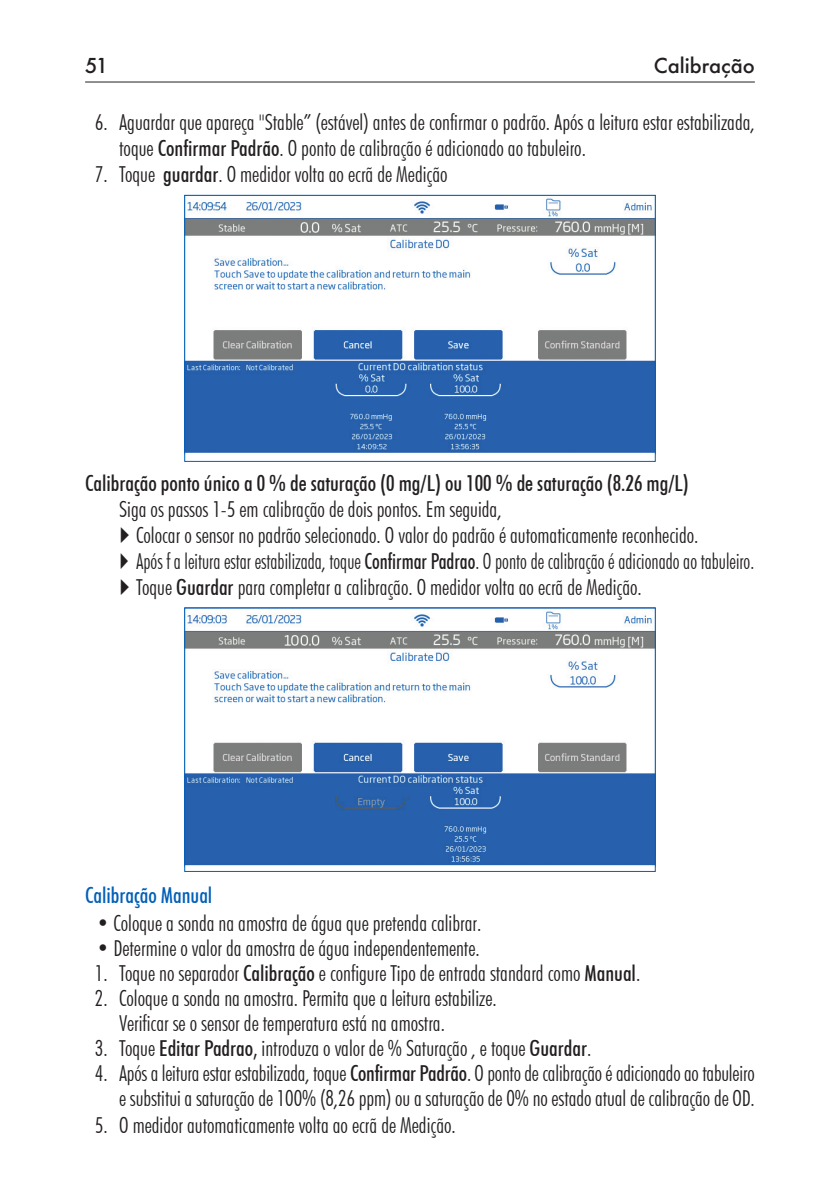
<style>
.page{position:relative;width:840px;height:1191px;background:#fff}
.page>*{position:absolute;margin:0;border:0;box-sizing:border-box;transform-origin:0 0}
.LST_0-Bullet{font:300 condensed 22px/26px "Futura BT";color:#231f20}
.LST_0-Bullet-2{font:300 condensed 22px "Futura BT";color:#231f20;scale:.91 1}
.Subtitle_L6{font:500 condensed 22px "Futura BT";color:#231f20}
.LST_0-Number{font:300 condensed 22px "Futura BT";color:#231f20}
.Subtitle_L3{font:500 condensed 22px "Futura BT";color:#005fb9}
.t1{font:500 20px "Futura";color:#231f20}
.s1{font-weight:500}
</style>
<div class="page">
<hr style="left:85px;top:82px;width:669px;height:1px;background:#231f20">
<img style="left:186px;top:198px;width:467px;height:255px">
<div style="left:184px;top:195px;width:471px;height:266px;border:1px solid #005fb9"></div>
<img style="left:186px;top:611px;width:467px;height:255px">
<div style="left:184px;top:607px;width:471px;height:264px;border:1px solid #005fb9"></div>
<p class="t1" style="left:85px;top:52px;width:25px">51</p>
<p class="t1" style="left:653px;top:52px;width:102px">Calibração</p>
<p class="LST_0-Bullet" style="left:119px;top:109px;width:636px;text-indent:-24px">6. Aguardar que apareça "Stable” (estável) antes de confirmar o padrão. Após a leitura estar estabilizada, toque <span class="s1">Confirmar Padrão</span>. O ponto de calibração é adicionado ao tabuleiro.</p>
<p class="LST_0-Bullet" style="left:95px;top:161px;width:354px">7. Toque <span class="s1">guardar</span>. O medidor volta ao ecrã de Medição</p>
<p class="Subtitle_L6" style="left:85px;top:469px;width:604px">Calibração ponto único a 0 % de saturação (0 mg/L) ou 100 % de saturação (8.26 mg/L)</p>
<p class="LST_0-Bullet" style="left:119px;top:495px;width:384px">Siga os passos 1-5 em calibração de dois pontos. Em seguida,</p>
<p class="LST_0-Bullet" style="left:136px;top:521px;width:563px">Colocar o sensor no padrão selecionado. O valor do padrão é automaticamente reconhecido.</p>
<p class="LST_0-Bullet-2" style="left:136px;top:547px;width:680px">Após f a leitura estar estabilizada, toque <span class="s1">Confirmar Padrao</span>. O ponto de calibração é adicionado ao tabuleiro.</p>
<p class="LST_0-Bullet" style="left:136px;top:573px;width:507px">Toque <span class="s1">Guardar</span> para completar a calibração. O medidor volta ao ecrã de Medição.</p>
<p class="Subtitle_L3" style="left:85px;top:882px;width:129px">Calibração Manual</p>
<p class="LST_0-Bullet" style="left:96px;top:910px;width:386px">• Coloque a sonda na amostra de água que pretenda calibrar.</p>
<p class="LST_0-Bullet" style="left:96px;top:935px;width:384px">• Determine o valor da amostra de água independentemente.</p>
<p class="LST_0-Bullet" style="left:95px;top:960px;width:546px">1. Toque no separador <span class="s1">Calibração</span> e configure Tipo de entrada standard como <span class="s1">Manual</span>.</p>
<p class="LST_0-Bullet" style="left:95px;top:985px;width:403px">2. Coloque a sonda na amostra. Permita que a leitura estabilize.</p>
<p class="LST_0-Number" style="left:119px;top:1010px;width:327px">Verificar se o sensor de temperatura está na amostra.</p>
<p class="LST_0-Bullet" style="left:95px;top:1035px;width:497px">3. Toque <span class="s1">Editar Padrao,</span> introduza o valor de % Saturação , e toque <span class="s1">Guardar</span>.</p>
<p class="LST_0-Bullet" style="left:95px;top:1060px;width:661px;line-height:25px;text-align:right">4. Após a leitura estar estabilizada, toque <span class="s1">Confirmar Padrão</span>. O ponto de calibração é adicionado ao tabuleiro e substitui a saturação de 100% (8,26 ppm) ou a saturação de 0% no estado atual de calibração de OD.</p>
<p class="LST_0-Bullet" style="left:95px;top:1111px;width:362px">5. O medidor automaticamente volta ao ecrã de Medição.</p>
</div>
